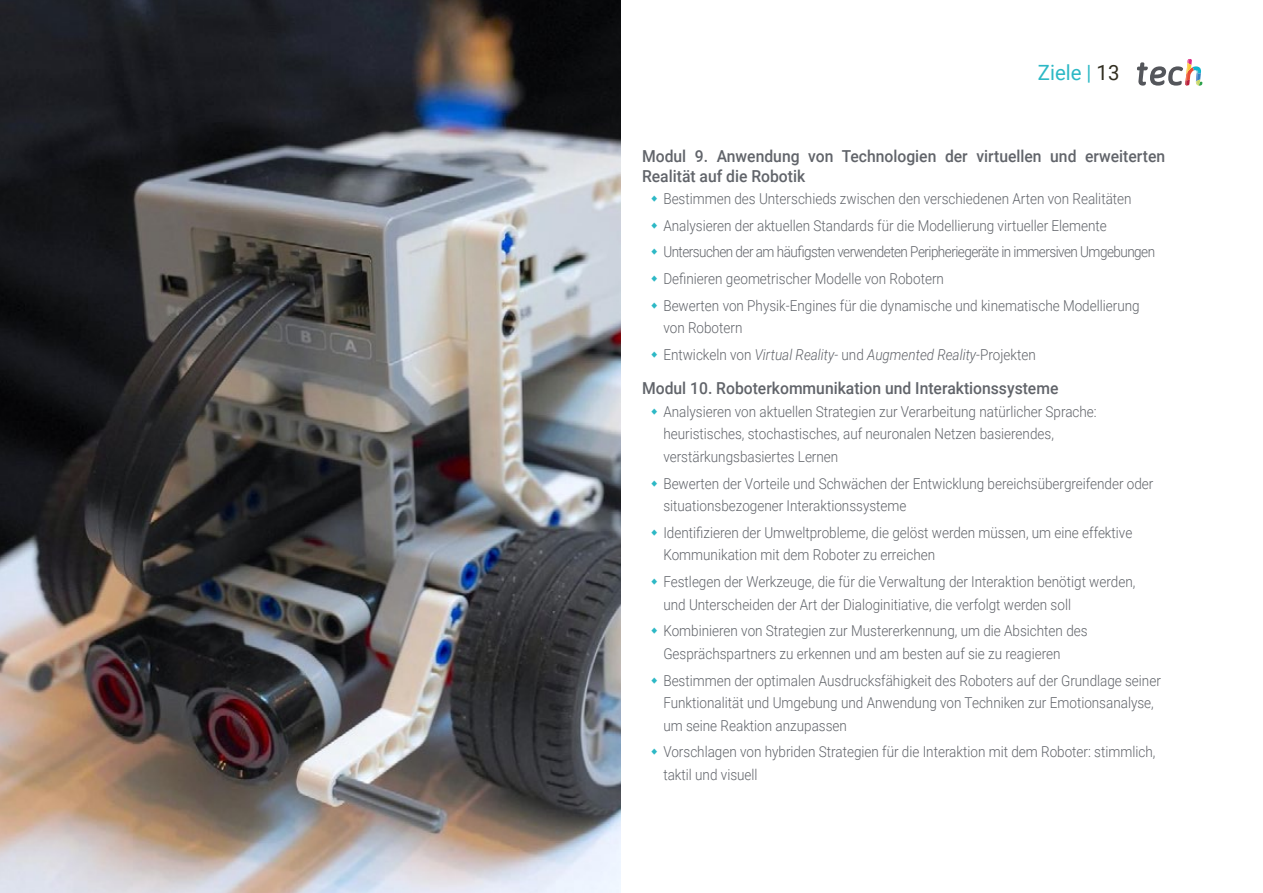
<style>
.page{position:relative;width:1263px;height:893px;background:#fff}
.page>*{position:absolute;margin:0;border:0;box-sizing:border-box;transform-origin:0 0}
.t1{font:21px "Roboto";color:#2db8c5}
.t2{font:500 16.5px/19.5px "Roboto";color:#61646a;scale:.95 1}
.t3{font:300 15px/22.5px "Roboto";color:#61646a;scale:.9 1}
.s1{color:#312e20}
.s2{font-style:italic}
</style>
<div class="page">
<svg style="left:1137px;top:59px;width:65px;height:27px"></svg>
<img style="left:0;top:0;width:621px;height:893px">
<h1 class="t1" style="left:1038px;top:57px;width:83px">Ziele | <span class="s1">13</span></h1>
<p class="t2" style="left:642px;top:146px;width:552px">Modul 9. Anwendung von Technologien der virtuellen und erweiterten<br>Realität auf die Robotik</p>
<p class="t3" style="left:663px;top:185px;width:548px;line-height:26.7px">Bestimmen des Unterschieds zwischen den verschiedenen Arten von Realitäten Analysieren der aktuellen Standards für die Modellierung virtueller Elemente Untersuchen der am häufigsten verwendeten Peripheriegeräte in immersiven Umgebungen Definieren geometrischer Modelle von Robotern<br>Bewerten von Physik-Engines für die dynamische und kinematische Modellierung</p>
<p class="t3" style="left:663px;top:314px;width:415px;line-height:26.7px">von Robotern<br>Entwickeln von <span class="s2">Virtual Reality-</span> und <span class="s2">Augmented Reality</span>-Projekten</p>
<p class="t2" style="left:642px;top:378px;width:440px">Modul 10. Roboterkommunikation und Interaktionssysteme</p>
<p class="t3" style="left:663px;top:400px;width:483px">Analysieren von aktuellen Strategien zur Verarbeitung natürlicher Sprache: heuristisches, stochastisches, auf neuronalen Netzen basierendes, verstärkungsbasiertes Lernen</p>
<p class="t3" style="left:663px;top:471px;width:546px">Bewerten der Vorteile und Schwächen der Entwicklung bereichsübergreifender oder situationsbezogener Interaktionssysteme</p>
<p class="t3" style="left:663px;top:521px;width:523px">Identifizieren der Umweltprobleme, die gelöst werden müssen, um eine effektive<br>Kommunikation mit dem Roboter zu erreichen</p>
<p class="t3" style="left:663px;top:570px;width:526px">Festlegen der Werkzeuge, die für die Verwaltung der Interaktion benötigt werden, und Unterscheiden der Art der Dialoginitiative, die verfolgt werden soll</p>
<p class="t3" style="left:663px;top:619px;width:473px">Kombinieren von Strategien zur Mustererkennung, um die Absichten des<br>Gesprächspartners zu erkennen und am besten auf sie zu reagieren</p>
<p class="t3" style="left:663px;top:668px;width:554px">Bestimmen der optimalen Ausdrucksfähigkeit des Roboters auf der Grundlage seiner<br>Funktionalität und Umgebung und Anwendung von Techniken zur Emotionsanalyse, um seine Reaktion anzupassen</p>
<p class="t3" style="left:663px;top:740px;width:548px">Vorschlagen von hybriden Strategien für die Interaktion mit dem Roboter: stimmlich, taktil und visuell</p>
</div>
